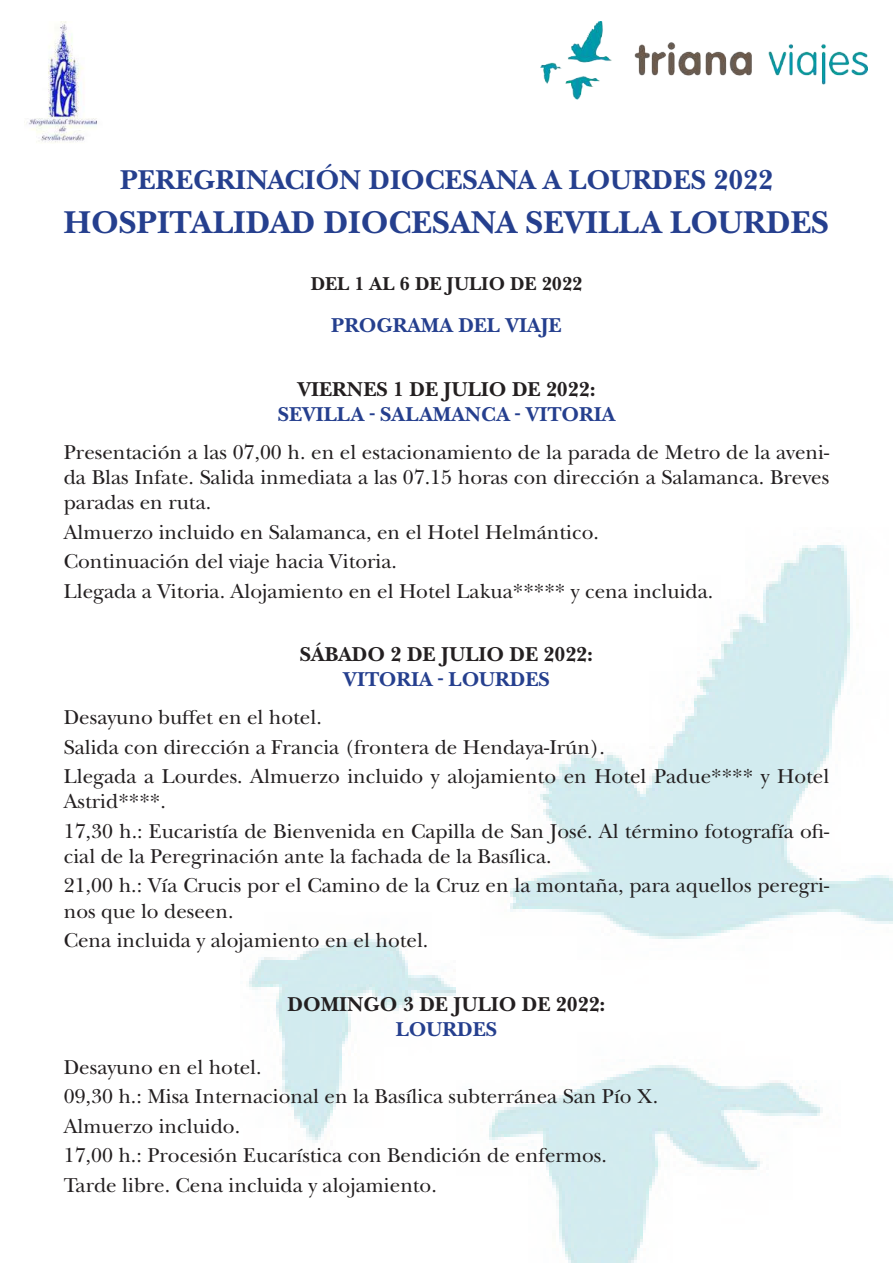
<style>
.page{position:relative;width:893px;height:1263px;background:#fff}
.page>*{position:absolute;margin:0;border:0;box-sizing:border-box;transform-origin:0 0}
.t1{font:700 33px "New Baskerville ITC Pro";color:#253f8e}
.t2{font:700 28.5px "New Baskerville ITC Pro";color:#253f8e}
.t3{font:21px/29.4px "New Baskerville ITC Pro";color:#231f20}
.t4{font:700 21px "New Baskerville ITC Pro";color:#231f20}
.t5{font:700 21px "New Baskerville ITC Pro";color:#253f8e}
.t6{font:700 19.5px "New Baskerville ITC Pro";color:#231f20}
</style>
<div class="page">
<img style="left:540px;top:22px;width:328px;height:78px">
<img style="left:249px;top:545px;width:644px;height:718px">
<img style="left:24px;top:22px;width:73px;height:121px">
<h2 class="t2" style="left:120px;top:163px;width:654px">PEREGRINACIÓN DIOCESANA A LOURDES 2022</h2>
<h1 class="t1" style="left:64px;top:203px;width:767px">HOSPITALIDAD DIOCESANA SEVILLA LOURDES</h1>
<p class="t6" style="left:311px;top:272px;width:273px">DEL 1 AL 6 DE JULIO DE 2022</p>
<p class="t5" style="left:331px;top:313px;width:232px">PROGRAMA DEL VIAJE</p>
<p class="t4" style="left:297px;top:377px;width:300px">VIERNES 1 DE JULIO DE 2022:</p>
<p class="t5" style="left:278px;top:402px;width:339px">SEVILLA - SALAMANCA - VITORIA</p>
<p class="t3" style="left:64px;top:440px;width:767px;line-height:25.2px;text-align:justify">Presentación a las 07,00 h. en el estacionamiento de la parada de Metro de la aveni&shy;da Blas Infate. Salida inmediata a las 07.15 horas con dirección a Salamanca. Breves paradas en ruta.</p>
<p class="t3" style="left:64px;top:517px;width:651px">Almuerzo incluido en Salamanca, en el Hotel Helmántico.<br>Continuación del viaje hacia Vitoria.<br>Llegada a Vitoria. Alojamiento en el Hotel Lakua***** y cena incluida.</p>
<p class="t4" style="left:300px;top:642px;width:295px">SÁBADO 2 DE JULIO DE 2022:</p>
<p class="t5" style="left:343px;top:667px;width:208px">VITORIA - LOURDES</p>
<p class="t3" style="left:64px;top:703px;width:767px">Desayuno buffet en el hotel.<br>Salida con dirección a Francia (frontera de Hendaya-Irún).<br>Llegada a Lourdes. Almuerzo incluido y alojamiento en Hotel Padue**** y Hotel</p>
<p class="t3" style="left:64px;top:787px;width:767px">Astrid****.<br>17,30 h.: Eucaristía de Bienvenida en Capilla de San José. Al término fotografía ofi-</p>
<p class="t3" style="left:64px;top:842px;width:767px">cial de la Peregrinación ante la fachada de la Basílica.<br>21,00 h.: Vía Crucis por el Camino de la Cruz en la montaña, para aquellos peregri-</p>
<p class="t3" style="left:64px;top:896px;width:366px">nos que lo deseen.<br>Cena incluida y alojamiento en el hotel.</p>
<p class="t4" style="left:287px;top:991px;width:319px">DOMINGO 3 DE JULIO DE 2022:</p>
<p class="t5" style="left:396px;top:1017px;width:103px">LOURDES</p>
<p class="t3" style="left:64px;top:1053px;width:596px">Desayuno en el hotel.<br>09,30 h.: Misa Internacional en la Basílica subterránea San Pío X.<br>Almuerzo incluido.<br>17,00 h.: Procesión Eucarística con Bendición de enfermos.<br>Tarde libre. Cena incluida y alojamiento.</p>
</div>
